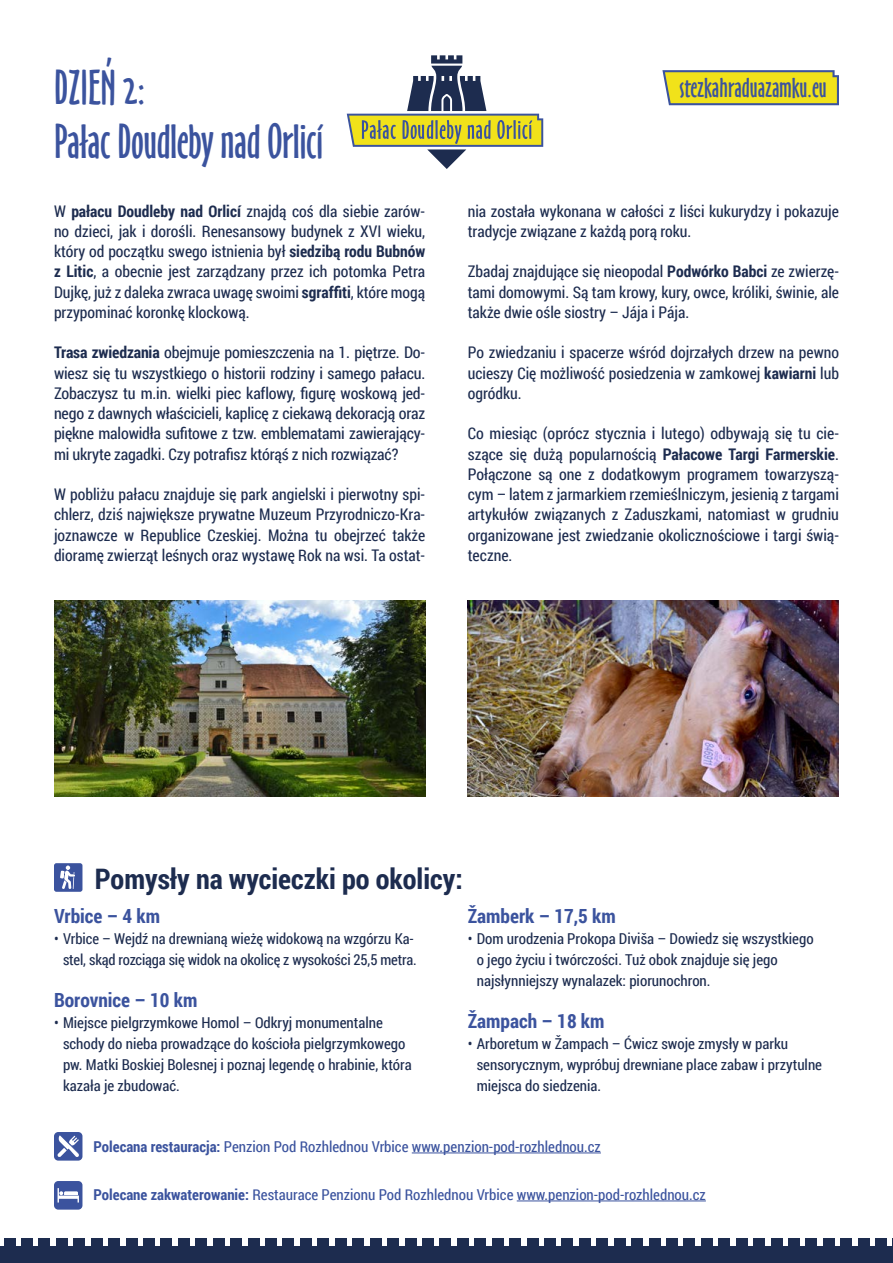
<style>
.page{position:relative;width:893px;height:1263px;background:#fff}
.page>*{position:absolute;margin:0;border:0;box-sizing:border-box;transform-origin:0 0}
.t1{font:45px/54px "Oz Handicraft BT";letter-spacing:-.01em;color:#3b539e}
.t2{font:700 28.2px "Roboto Condensed";color:#1d2c4f}
.t3{font:25.65px "Oz Handicraft BT";color:#3b539e}
.t4{font:700 19.5px "Roboto Condensed";color:#3b539e}
.t5{font:16.05px/20.2px "Roboto Condensed";color:#1d2c4f;text-align:justify}
.t6{font:15px/21px "Roboto Condensed";color:#1d2c4f}
.t7{font:15px "Roboto Condensed";color:#3b539e}
.s1{font-weight:700}
</style>
<div class="page">
<svg style="left:662px;top:70px;width:177px;height:35px"></svg>
<div style="left:875px;top:1238px;width:12px;height:9px;background:#1d2c4f"></div>
<div style="left:858px;top:1238px;width:12px;height:9px;background:#1d2c4f"></div>
<div style="left:840px;top:1238px;width:12px;height:9px;background:#1d2c4f"></div>
<div style="left:823px;top:1238px;width:12px;height:9px;background:#1d2c4f"></div>
<div style="left:806px;top:1238px;width:11px;height:9px;background:#1d2c4f"></div>
<div style="left:788px;top:1238px;width:12px;height:9px;background:#1d2c4f"></div>
<div style="left:771px;top:1238px;width:11px;height:9px;background:#1d2c4f"></div>
<div style="left:753px;top:1238px;width:12px;height:9px;background:#1d2c4f"></div>
<div style="left:736px;top:1238px;width:11px;height:9px;background:#1d2c4f"></div>
<div style="left:718px;top:1238px;width:12px;height:9px;background:#1d2c4f"></div>
<div style="left:701px;top:1238px;width:12px;height:9px;background:#1d2c4f"></div>
<div style="left:684px;top:1238px;width:11px;height:9px;background:#1d2c4f"></div>
<div style="left:666px;top:1238px;width:12px;height:9px;background:#1d2c4f"></div>
<div style="left:649px;top:1238px;width:11px;height:9px;background:#1d2c4f"></div>
<div style="left:631px;top:1238px;width:12px;height:9px;background:#1d2c4f"></div>
<div style="left:614px;top:1238px;width:11px;height:9px;background:#1d2c4f"></div>
<div style="left:596px;top:1238px;width:12px;height:9px;background:#1d2c4f"></div>
<div style="left:579px;top:1238px;width:12px;height:9px;background:#1d2c4f"></div>
<div style="left:562px;top:1238px;width:11px;height:9px;background:#1d2c4f"></div>
<div style="left:544px;top:1238px;width:12px;height:9px;background:#1d2c4f"></div>
<div style="left:527px;top:1238px;width:11px;height:9px;background:#1d2c4f"></div>
<div style="left:509px;top:1238px;width:12px;height:9px;background:#1d2c4f"></div>
<div style="left:492px;top:1238px;width:11px;height:9px;background:#1d2c4f"></div>
<div style="left:474px;top:1238px;width:12px;height:9px;background:#1d2c4f"></div>
<div style="left:457px;top:1238px;width:12px;height:9px;background:#1d2c4f"></div>
<div style="left:440px;top:1238px;width:11px;height:9px;background:#1d2c4f"></div>
<div style="left:422px;top:1238px;width:12px;height:9px;background:#1d2c4f"></div>
<div style="left:405px;top:1238px;width:11px;height:9px;background:#1d2c4f"></div>
<div style="left:387px;top:1238px;width:12px;height:9px;background:#1d2c4f"></div>
<div style="left:370px;top:1238px;width:11px;height:9px;background:#1d2c4f"></div>
<div style="left:352px;top:1238px;width:12px;height:9px;background:#1d2c4f"></div>
<div style="left:335px;top:1238px;width:12px;height:9px;background:#1d2c4f"></div>
<div style="left:318px;top:1238px;width:11px;height:9px;background:#1d2c4f"></div>
<div style="left:300px;top:1238px;width:12px;height:9px;background:#1d2c4f"></div>
<div style="left:283px;top:1238px;width:11px;height:9px;background:#1d2c4f"></div>
<div style="left:265px;top:1238px;width:12px;height:9px;background:#1d2c4f"></div>
<div style="left:248px;top:1238px;width:11px;height:9px;background:#1d2c4f"></div>
<div style="left:230px;top:1238px;width:12px;height:9px;background:#1d2c4f"></div>
<div style="left:213px;top:1238px;width:12px;height:9px;background:#1d2c4f"></div>
<div style="left:195px;top:1238px;width:12px;height:9px;background:#1d2c4f"></div>
<div style="left:178px;top:1238px;width:12px;height:9px;background:#1d2c4f"></div>
<div style="left:161px;top:1238px;width:11px;height:9px;background:#1d2c4f"></div>
<div style="left:143px;top:1238px;width:12px;height:9px;background:#1d2c4f"></div>
<div style="left:126px;top:1238px;width:11px;height:9px;background:#1d2c4f"></div>
<div style="left:108px;top:1238px;width:12px;height:9px;background:#1d2c4f"></div>
<div style="left:91px;top:1238px;width:12px;height:9px;background:#1d2c4f"></div>
<div style="left:73px;top:1238px;width:12px;height:9px;background:#1d2c4f"></div>
<div style="left:56px;top:1238px;width:12px;height:9px;background:#1d2c4f"></div>
<div style="left:39px;top:1238px;width:11px;height:9px;background:#1d2c4f"></div>
<div style="left:21px;top:1238px;width:12px;height:9px;background:#1d2c4f"></div>
<div style="left:4px;top:1238px;width:11px;height:9px;background:#1d2c4f"></div>
<div style="left:0;top:1246px;width:893px;height:17px;background:#1d2c4f"></div>
<svg style="left:346px;top:55px;width:198px;height:114px"></svg>
<hr style="left:412px;top:1152px;width:189px;height:1px;background:#3b539e">
<hr style="left:517px;top:1200px;width:189px;height:1px;background:#3b539e">
<div style="left:54px;top:863px;width:28px;height:29px;background:#3b539e;border-radius:2px"></div>
<svg style="left:60px;top:865px;width:15px;height:24px"></svg>
<div style="left:54px;top:1132px;width:28px;height:28px;background:#3b539e;border-radius:4px"></div>
<svg style="left:57px;top:1135px;width:22px;height:22px"></svg>
<div style="left:54px;top:1181px;width:28px;height:28px;background:#3b539e;border-radius:4px"></div>
<svg style="left:58px;top:1188px;width:21px;height:14px"></svg>
<img style="left:54px;top:600px;width:371px;height:197px">
<img style="left:468px;top:600px;width:371px;height:197px">
<h1 class="t1" style="left:105px;top:50px;width:9px">’</h1>
<h1 class="t1" style="left:54px;top:61px;width:271px">DZIEN 2:<br>Pałac Doudleby nad Orlicí</h1>
<p class="t5" style="left:54px;top:200px;width:373px">W <span class="s1">pałacu Doudleby nad Orlicí</span> znajdą coś dla siebie zarów&shy;no dzieci, jak i dorośli. Renesansowy budynek z XVI wieku, który od początku swego istnienia był <span class="s1">siedzibą rodu Bubnów z Litic</span>, a obecnie jest zarządzany przez ich potomka Petra Dujkę, już z daleka zwraca uwagę swoimi <span class="s1">sgraffiti</span>, które mogą przypominać koronkę klockową.</p>
<p class="t5" style="left:54px;top:342px;width:373px"><span class="s1">Trasa zwiedzania</span> obejmuje pomieszczenia na 1. piętrze. Do&shy;wiesz się tu wszystkiego o historii rodziny i samego pałacu.<br>Zobaczysz tu m.in. wielki piec kaflowy, figurę woskową jed&shy;nego z dawnych właścicieli, kaplicę z ciekawą dekoracją oraz piękne malowidła sufitowe z tzw. emblematami zawierający&shy;mi ukryte zagadki. Czy potrafisz którąś z nich rozwiązać?</p>
<p class="t5" style="left:54px;top:484px;width:373px">W pobliżu pałacu znajduje się park angielski i pierwotny spi&shy;chlerz, dziś największe prywatne Muzeum Przyrodniczo-Kra&shy;joznawcze w Republice Czeskiej. Można tu obejrzeć także dioramę zwierząt leśnych oraz wystawę Rok na wsi. Ta ostat-</p>
<h3 class="t3" style="left:680px;top:73px;width:149px">stezkahraduazamku.eu</h3>
<p class="t5" style="left:468px;top:200px;width:373px">nia została wykonana w całości z liści kukurydzy i pokazuje tradycje związane z każdą porą roku.</p>
<p class="t5" style="left:468px;top:261px;width:373px">Zbadaj znajdujące się nieopodal <span class="s1">Podwórko Babci</span> ze zwierzę&shy;tami domowymi. Są tam krowy, kury, owce, króliki, świnie, ale także dwie ośle siostry – Jája i Pája.</p>
<p class="t5" style="left:468px;top:342px;width:373px">Po zwiedzaniu i spacerze wśród dojrzałych drzew na pewno ucieszy Cię możliwość posiedzenia w zamkowej <span class="s1">kawiarni</span> lub ogródku.</p>
<p class="t5" style="left:468px;top:423px;width:373px">Co miesiąc (oprócz stycznia i lutego) odbywają się tu cie&shy;szące się dużą popularnością <span class="s1">Pałacowe Targi Farmerskie</span>.<br>Połączone są one z dodatkowym programem towarzyszą&shy;cym – latem z jarmarkiem rzemieślniczym, jesienią z targami artykułów związanych z Zaduszkami, natomiast w grudniu organizowane jest zwiedzanie okolicznościowe i targi świą&shy;teczne.</p>
<h2 class="t2" style="left:95px;top:859px;width:369px">Pomysły na wycieczki po okolicy:</h2>
<p class="t4" style="left:54px;top:902px;width:108px">Vrbice – 4 km</p>
<p class="t6" style="left:54px;top:927px;width:364px;text-align:right">• Vrbice – Wejdź na drewnianą wieżę widokową na wzgórzu Ka&shy;stel, skąd rozciąga się widok na okolicę z wysokości 25,5 metra.</p>
<p class="t4" style="left:54px;top:986px;width:145px">Borovnice – 10 km</p>
<p class="t6" style="left:63px;top:1011px;width:350px;text-indent:-9px">• Miejsce pielgrzymkowe Homol – Odkryj monumentalne schody do nieba prowadzące do kościoła pielgrzymkowego pw. Matki Boskiej Bolesnej i poznaj legendę o hrabinie, która kazała je zbudować.</p>
<p class="t4" style="left:468px;top:902px;width:150px">Žamberk – 17,5 km</p>
<p class="t6" style="left:477px;top:927px;width:338px;text-indent:-9px">• Dom urodzenia Prokopa Diviša – Dowiedz się wszystkiego o jego życiu i twórczości. Tuż obok znajduje się jego najsłynniejszy wynalazek: piorunochron.</p>
<p class="t4" style="left:468px;top:1007px;width:138px">Žampach – 18 km</p>
<p class="t6" style="left:477px;top:1032px;width:347px;text-indent:-9px">• Arboretum w Žampach – Ćwicz swoje zmysły w parku sensorycznym, wypróbuj drewniane place zabaw i przytulne miejsca do siedzenia.</p>
<p class="t7" style="left:94px;top:1136px;width:509px"><span class="s1">Polecana restauracja:</span> Penzion Pod Rozhlednou Vrbice www.penzion-pod-rozhlednou.cz</p>
<p class="t7" style="left:94px;top:1184px;width:614px"><span class="s1">Polecane zakwaterowanie:</span> Restaurace Penzionu Pod Rozhlednou Vrbice www.penzion-pod-rozhlednou.cz</p>
</div>
